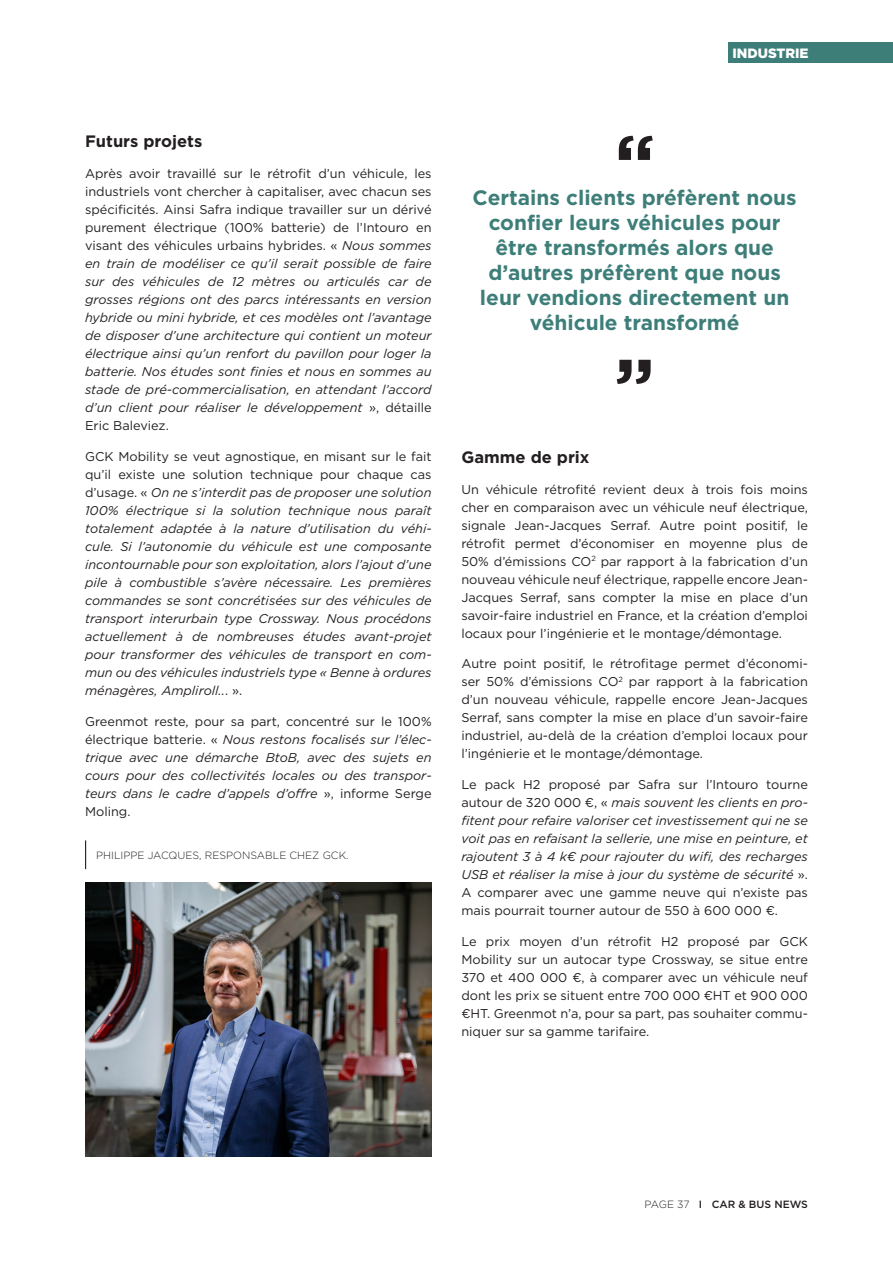
<style>
.page{position:relative;width:893px;height:1263px;background:#fff}
.page>*{position:absolute;margin:0;border:0;box-sizing:border-box;transform-origin:0 0}
.t1{font:700 75px "Gotham";color:#231f20}
.t2{font:700 20.85px/25px "Gotham";color:#3d7e79;text-align:center}
.t3{font:700 16.5px "Gotham";color:#231f20}
.t4{font:900 13.5px "Gotham";color:#fff}
.t5{font:italic 12.75px/18px "Gotham";color:#231f20;text-align:justify}
.t6{font:12.75px/18px "Gotham";color:#231f20;text-align:justify}
.t7{font:300 10.5px "Gotham";color:#231f20}
.t8{font:500 10.5px "Gotham";color:#231f20}
.s1{font-style:normal}
.s2{font-weight:300}
</style>
<div class="page">
<div style="left:728px;top:43px;width:165px;height:20px;background:#3d7e79"></div>
<img style="left:85px;top:882px;width:347px;height:275px">
<svg style="left:85px;top:840px;width:1px;height:29px"></svg>
<p class="t4" style="left:732px;top:43px;width:78px">INDUSTRIE</p>
<p class="t3" style="left:85px;top:130px;width:119px">Futurs projets</p>
<p class="t5" style="left:85px;top:164px;width:348px"><span class="s1">Après avoir travaillé sur le rétrofit d’un véhicule, les industriels vont chercher à capitaliser, avec chacun ses spécificités. Ainsi Safra indique travailler sur un dérivé purement électrique (100% batterie) de l’Intouro en visant des véhicules urbains hybrides. «</span> Nous sommes en train de modéliser ce qu’il serait possible de faire sur des véhicules de 12 mètres ou articulés car de grosses régions ont des parcs intéressants en version hybride ou mini hybride, et ces modèles ont l’avantage de disposer d’une architecture qui contient un moteur électrique ainsi qu’un renfort du pavillon pour loger la batterie. Nos études sont finies et nous en sommes au stade de pré-commercialisation, en attendant l’accord d’un client pour réaliser le développement <span class="s1">», détaille Eric Baleviez.</span></p>
<p class="t5" style="left:85px;top:447px;width:348px"><span class="s1">GCK Mobility se veut agnostique, en misant sur le fait qu’il existe une solution technique pour chaque cas d’usage. «</span> On ne s’interdit pas de proposer une solution 100% électrique si la solution technique nous paraît totalement adaptée à la nature d’utilisation du véhi&shy;cule. Si l’autonomie du véhicule est une composante incontournable pour son exploitation, alors l’ajout d’une pile à combustible s’avère nécessaire. Les premières commandes se sont concrétisées sur des véhicules de transport interurbain type Crossway. Nous procédons actuellement à de nombreuses études avant-projet pour transformer des véhicules de transport en com&shy;mun ou des véhicules industriels type « Benne à ordures ménagères, Ampliroll..<span class="s1">. ».</span></p>
<p class="t5" style="left:85px;top:712px;width:348px"><span class="s1">Greenmot reste, pour sa part, concentré sur le 100% électrique batterie. «</span> Nous restons focalisés sur l’élec&shy;trique avec une démarche BtoB, avec des sujets en cours pour des collectivités locales ou des transpor&shy;teurs dans le cadre d’appels d’offre <span class="s1">», informe Serge Moling.</span></p>
<p class="t7" style="left:96px;top:848px;width:254px">PHILIPPE JACQUES, RESPONSABLE CHEZ GCK.</p>
<h1 class="t1" style="left:614px;top:112px;width:42px">“</h1>
<h2 class="t2" style="left:473px;top:185px;width:326px">Certains clients préfèrent nous confier leurs véhicules pour être transformés alors que d’autres préfèrent que nous leur vendions directement un véhicule transformé</h2>
<h1 class="t1" style="left:614px;top:336px;width:42px">”</h1>
<p class="t3" style="left:461px;top:446px;width:130px">Gamme de prix</p>
<p class="t6" style="left:461px;top:480px;width:348px">Un véhicule rétrofité revient deux à trois fois moins cher en comparaison avec un véhicule neuf électrique, signale Jean-Jacques Serraf. Autre point positif, le rétrofit permet d’économiser en moyenne plus de 50% d’émissions CO<sup>2</sup> par rapport à la fabrication d’un nouveau véhicule neuf électrique, rappelle encore Jean-Jacques Serraf, sans compter la mise en place d’un savoir-faire industriel en France, et la création d’emploi locaux pour l’ingénierie et le montage/démontage.</p>
<p class="t6" style="left:461px;top:655px;width:348px">Autre point positif, le rétrofitage permet d’économi&shy;ser 50% d’émissions CO<sup>2</sup> par rapport à la fabrication d’un nouveau véhicule, rappelle encore Jean-Jacques Serraf, sans compter la mise en place d’un savoir-faire industriel, au-delà de la création d’emploi locaux pour l’ingénierie et le montage/démontage.</p>
<p class="t5" style="left:461px;top:775px;width:348px"><span class="s1">Le pack H2 proposé par Safra sur l’Intouro tourne autour de 320 000 €, «</span> mais souvent les clients en pro&shy;fitent pour refaire valoriser cet investissement qui ne se voit pas en refaisant la sellerie, une mise en peinture, et rajoutent 3 à 4 k€ pour rajouter du wifi, des recharges USB et réaliser la mise à jour du système de sécurité <span class="s1">».<br>A comparer avec une gamme neuve qui n’existe pas mais pourrait tourner autour de 550 à 600 000 €.</span></p>
<p class="t6" style="left:461px;top:932px;width:348px">Le prix moyen d’un rétrofit H2 proposé par GCK Mobility sur un autocar type Crossway, se situe entre 370 et 400 000 €, à comparer avec un véhicule neuf dont les prix se situent entre 700 000 €HT et 900 000 €HT. Greenmot n’a, pour sa part, pas souhaiter commu&shy;niquer sur sa gamme tarifaire.</p>
<p class="t8" style="left:645px;top:1197px;width:165px"><span class="s2">PAGE 37</span> I CAR &amp; BUS NEWS</p>
</div>
